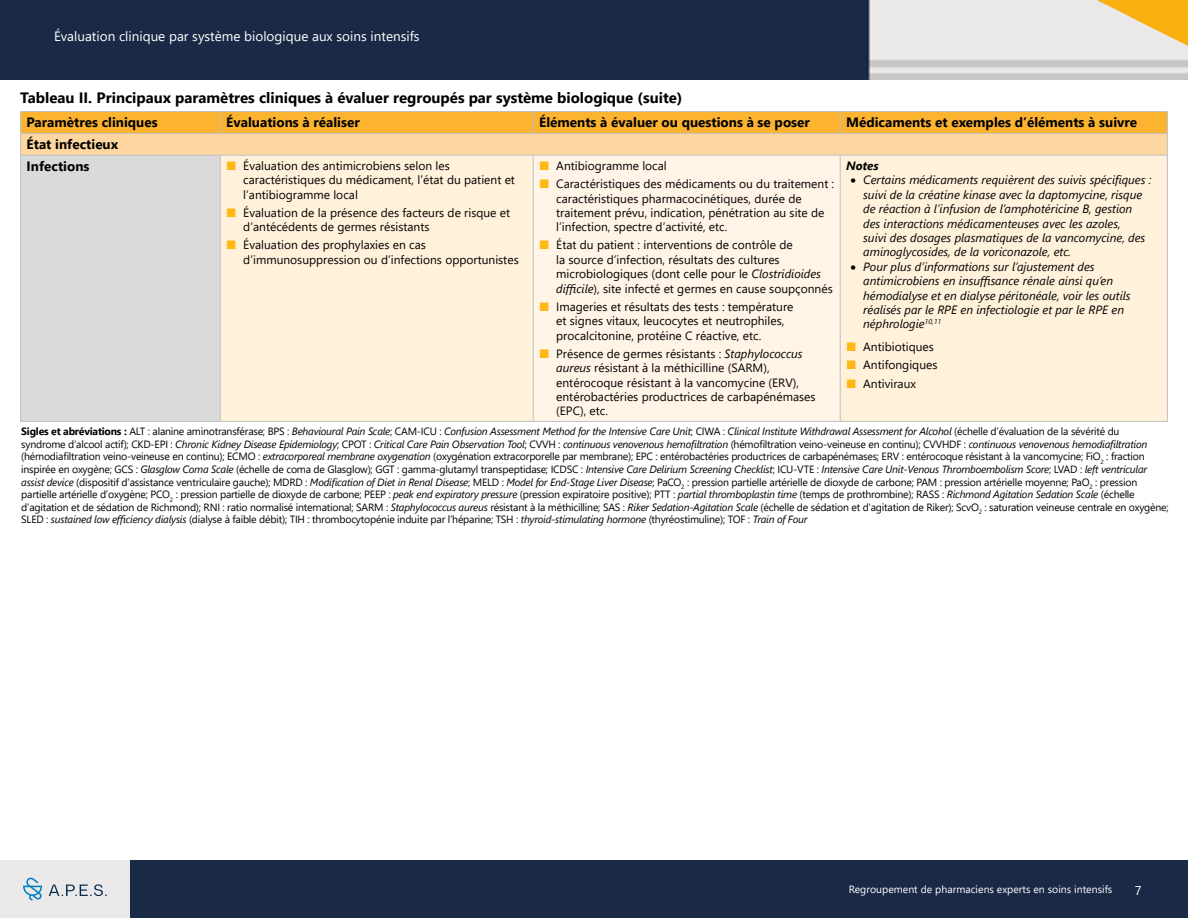
<style>
.page{position:relative;width:1188px;height:918px;background:#fff}
.page>*{position:absolute;margin:0;border:0;box-sizing:border-box;transform-origin:0 0}
.t1{font:700 15px "Segoe UI";color:#000}
.t2{font:700 13.5px/21.9px "Segoe UI";color:#000}
.t3{font:13.5px "Segoe UI";color:#fff}
.t4{font:12.75px "Segoe UI";color:#fff}
.t5{font:12px/14.4px "Segoe UI";color:#000}
.t6{font:italic 12px/14.4px "Segoe UI";color:#000}
.t7{font:italic 700 12px "Segoe UI";color:#000}
.t8{font:10.5px/12.6px "Segoe UI";letter-spacing:-.02em;color:#000}
.t9{font:10.5px "Segoe UI";color:#fff}
.s1{color:#ffb713}
.s2{font-style:italic}
.s3{font-weight:700}
</style>
<div class="page">
<img style="left:0;top:0;width:1188px;height:80px">
<svg style="left:1097px;top:0;width:91px;height:46px;background:#f0cb7a"></svg>
<div style="left:130px;top:861px;width:1058px;height:57px;background:#192946"></div>
<div style="left:0;top:861px;width:130px;height:57px;background:#eae8e9"></div>
<svg style="left:49px;top:884px;width:58px;height:12px"></svg>
<svg style="left:23px;top:877px;width:19px;height:24px"></svg>
<div style="left:21px;top:155px;width:199px;height:266px;background:#d9dad9"></div>
<div style="left:221px;top:156px;width:946px;height:265px;background:#fff1da"></div>
<div style="left:533px;top:155px;width:307px;height:266px;background:#fff4e6"></div>
<hr style="left:20px;top:111px;width:200px;height:1px;background:#bfc1c4">
<hr style="left:220px;top:111px;width:313px;height:1px;background:#bfc1c4">
<hr style="left:533px;top:111px;width:307px;height:1px;background:#bfc1c4">
<hr style="left:840px;top:111px;width:328px;height:1px;background:#bfc1c4">
<svg style="left:20px;top:112px;width:1148px;height:43px;background:#fac56b"></svg>
<hr style="left:20px;top:155px;width:201px;height:1px;background:#bfc1c4">
<hr style="left:20px;top:156px;width:1px;height:265px;background:#bfc1c4">
<hr style="left:20px;top:421px;width:201px;height:1px;background:#bfc1c4">
<hr style="left:221px;top:155px;width:312px;height:1px;background:#bfc1c4">
<hr style="left:220px;top:156px;width:1px;height:265px;background:#bfc1c4">
<hr style="left:221px;top:421px;width:312px;height:1px;background:#bfc1c4">
<hr style="left:533px;top:155px;width:307px;height:1px;background:#bfc1c4">
<hr style="left:533px;top:156px;width:1px;height:265px;background:#bfc1c4">
<hr style="left:533px;top:421px;width:307px;height:1px;background:#bfc1c4">
<hr style="left:840px;top:155px;width:328px;height:1px;background:#bfc1c4">
<hr style="left:840px;top:156px;width:1px;height:265px;background:#bfc1c4">
<hr style="left:1167px;top:156px;width:1px;height:265px;background:#bfc1c4">
<hr style="left:840px;top:421px;width:328px;height:1px;background:#bfc1c4">
<p class="t3" style="left:54px;top:23px;width:367px">Évaluation clinique par système biologique aux soins intensifs</p>
<h1 class="t1" style="left:20px;top:83px;width:664px">Tableau II. Principaux paramètres cliniques à évaluer regroupés par système biologique (suite)</h1>
<p class="t2" style="left:27px;top:111px;width:132px">Paramètres cliniques</p>
<p class="t2" style="left:226px;top:111px;width:135px">Évaluations à réaliser</p>
<p class="t2" style="left:539px;top:111px;width:272px">Éléments à évaluer ou questions à se poser</p>
<p class="t2" style="left:846px;top:111px;width:292px">Médicaments et exemples d’éléments à suivre</p>
<p class="t2" style="left:27px;top:132px;width:93px">État infectieux<br>Infections</p>
<p class="t5" style="left:243px;top:157px;width:273px;text-indent:-17px"><span class="s1">■</span> Évaluation des antimicrobiens selon les caractéristiques du médicament, l’état du patient et l’antibiogramme local</p>
<p class="t5" style="left:243px;top:204px;width:268px;text-indent:-17px"><span class="s1">■</span> Évaluation de la présence des facteurs de risque et d’antécédents de germes résistants</p>
<p class="t5" style="left:243px;top:237px;width:277px;text-indent:-17px"><span class="s1">■</span> Évaluation des prophylaxies en cas d’immunosuppression ou d’infections opportunistes</p>
<p class="t5" style="left:539px;top:157px;width:129px"><span class="s1">■</span> Antibiogramme local</p>
<p class="t5" style="left:556px;top:176px;width:279px;text-indent:-17px"><span class="s1">■</span> Caractéristiques des médicaments ou du traitement : caractéristiques pharmacocinétiques, durée de traitement prévu, indication, pénétration au site de l’infection, spectre d’activité, etc.</p>
<p class="t5" style="left:556px;top:237px;width:278px;text-indent:-17px"><span class="s1">■</span> État du patient : interventions de contrôle de<br>la source d’infection, résultats des cultures microbiologiques (dont celle pour le <span class="s2">Clostridioides difficile</span>), site infecté et germes en cause soupçonnés</p>
<p class="t5" style="left:556px;top:298px;width:239px;text-indent:-17px"><span class="s1">■</span> Imageries et résultats des tests : température et signes vitaux, leucocytes et neutrophiles, procalcitonine, protéine C réactive, etc.</p>
<p class="t5" style="left:556px;top:345px;width:261px;text-indent:-17px"><span class="s1">■</span> Présence de germes résistants : <span class="s2">Staphylococcus aureus</span> résistant à la méthicilline (SARM), entérocoque résistant à la vancomycine (ERV), entérobactéries productrices de carbapénémases (EPC), etc.</p>
<p class="t7" style="left:846px;top:154px;width:34px">Notes</p>
<p class="t6" style="left:863px;top:171px;width:290px;text-indent:-13px">• Certains médicaments requièrent des suivis spécifiques : suivi de la créatine kinase avec la daptomycine, risque de réaction à l’infusion de l’amphotéricine B, gestion des interactions médicamenteuses avec les azoles,<br>suivi des dosages plasmatiques de la vancomycine, des aminoglycosides, de la voriconazole, etc.</p>
<p class="t6" style="left:863px;top:257px;width:269px;text-indent:-13px">• Pour plus d’informations sur l’ajustement des antimicrobiens en insuffisance rénale ainsi qu’en hémodialyse et en dialyse péritonéale, voir les outils réalisés par le RPE en infectiologie et par le RPE en néphrologie<sup>10,11</sup></p>
<p class="t5" style="left:846px;top:339px;width:89px"><span class="s1">■</span> Antibiotiques</p>
<p class="t5" style="left:846px;top:357px;width:93px"><span class="s1">■</span> Antifongiques</p>
<p class="t5" style="left:846px;top:375px;width:71px"><span class="s1">■</span> Antiviraux</p>
<p class="t8" style="left:21px;top:424px;width:1149px"><span class="s3">Sigles et abréviations :</span> ALT : alanine aminotransférase; BPS : <span class="s2">Behavioural Pain Scale</span>; CAM-ICU : <span class="s2">Confusion Assessment Method for the Intensive Care Unit</span>; CIWA : <span class="s2">Clinical Institute Withdrawal Assessment for Alcohol</span> (échelle d’évaluation de la sévérité du<br>syndrome d’alcool actif); CKD-EPI : <span class="s2">Chronic Kidney Disease Epidemiology</span>; CPOT : <span class="s2">Critical Care Pain Observation Tool</span>; CVVH : <span class="s2">continuous venovenous hemofiltration</span> (hémofiltration veino-veineuse en continu); CVVHDF : <span class="s2">continuous venovenous hemodiafiltration </span>(hémodiafiltration veino-veineuse en continu); ECMO : <span class="s2">extracorporeal membrane oxygenation</span> (oxygénation extracorporelle par membrane); EPC : entérobactéries productrices de carbapénémases; ERV : entérocoque résistant à la vancomycine; FiO<sub>2</sub> : fraction inspirée en oxygène; GCS : <span class="s2">Glasglow Coma Scale</span> (échelle de coma de Glasglow); GGT : gamma-glutamyl transpeptidase; ICDSC : <span class="s2">Intensive Care Delirium Screening Checklist</span>; ICU-VTE : <span class="s2">Intensive Care Unit-Venous Thromboembolism Score</span>; LVAD : <span class="s2">left ventricular assist device</span> (dispositif d’assistance ventriculaire gauche); MDRD : <span class="s2">Modification of Diet in Renal Disease</span>; MELD : <span class="s2">Model for End-Stage Liver Disease</span>; PaCO<sub>2</sub> : pression partielle artérielle de dioxyde de carbone; PAM : pression artérielle moyenne; PaO<sub>2</sub> : pression partielle artérielle d’oxygène; PCO<sub>2</sub> : pression partielle de dioxyde de carbone; PEEP : <span class="s2">peak end expiratory pressure</span> (pression expiratoire positive); PTT : <span class="s2">partial thromboplastin time</span> (temps de prothrombine); RASS : <span class="s2">Richmond Agitation Sedation Scale</span> (échelle d’agitation et de sédation de Richmond); RNI : ratio normalisé international; SARM : <span class="s2">Staphylococcus aureus</span> résistant à la méthicilline; SAS : <span class="s2">Riker Sedation-Agitation Scale</span> (échelle de sédation et d’agitation de Riker); ScvO<sub>2</sub> : saturation veineuse centrale en oxygène; SLED : <span class="s2">sustained low efficiency dialysis</span> (dialyse à faible débit); TIH : thrombocytopénie induite par l’héparine; TSH : <span class="s2">thyroid-stimulating hormone</span> (thyréostimuline); TOF : <span class="s2">Train of Four</span></p>
<p class="t9" style="left:849px;top:880px;width:265px">Regroupement de pharmaciens experts en soins intensifs</p>
<p class="t4" style="left:1135px;top:879px;width:8px">7</p>
</div>
